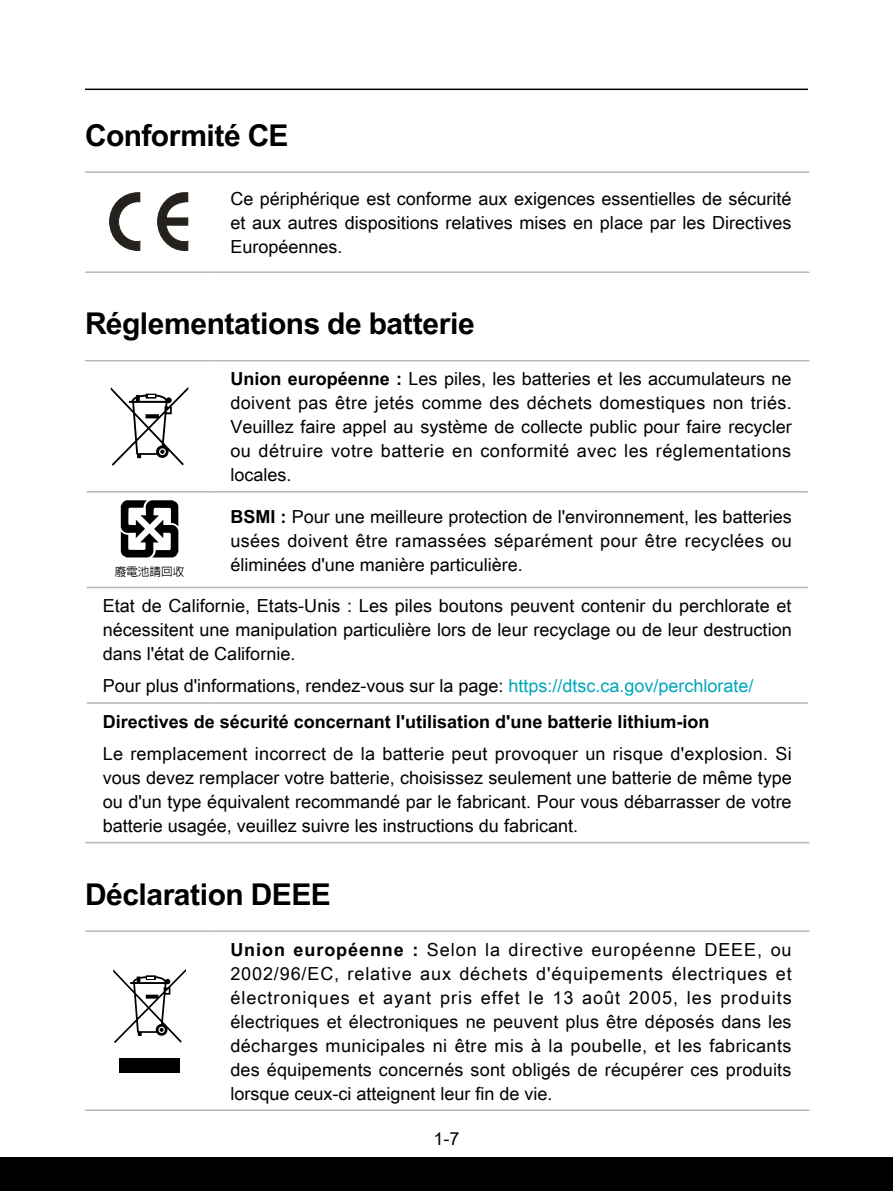
<style>
.page{position:relative;width:893px;height:1191px;background:#fff}
.page>*{position:absolute;margin:0;border:0;box-sizing:border-box;transform-origin:0 0}
.Title_1{font:700 30px "Arial Unicode MS";letter-spacing:-.015em;color:#000}
.Text_Left_-_8{font:18px/24px "Arial Unicode MS";color:#000;text-align:justify}
.Text_Left_-_8-2{font:700 18px "Arial Unicode MS";color:#000}
.t1{font:500 11.7px "Lin Gothic";color:#000}
.s1{font-weight:700}
.s2{color:#00a6ba}
</style>
<div class="page">
<hr style="left:85px;top:89px;width:723px;height:1px;background:#000">
<div style="left:0;top:1157px;width:893px;height:34px;background:#000"></div>
<hr style="left:85px;top:171px;width:128px;height:2px;background:#b5b6b6">
<hr style="left:213px;top:171px;width:596px;height:2px;background:#b5b6b6">
<hr style="left:85px;top:271px;width:128px;height:2px;background:#b5b6b6">
<hr style="left:213px;top:271px;width:596px;height:2px;background:#b5b6b6">
<svg style="left:157px;top:192px;width:32px;height:59px"></svg>
<svg style="left:109px;top:192px;width:32px;height:59px"></svg>
<hr style="left:85px;top:360px;width:128px;height:1px;background:#b5b6b6">
<hr style="left:213px;top:360px;width:596px;height:1px;background:#b5b6b6">
<hr style="left:87px;top:491px;width:126px;height:1px;background:#b5b6b6">
<hr style="left:213px;top:491px;width:595px;height:1px;background:#b5b6b6">
<hr style="left:87px;top:587px;width:126px;height:1px;background:#b5b6b6">
<hr style="left:213px;top:587px;width:595px;height:1px;background:#b5b6b6">
<hr style="left:87px;top:702px;width:126px;height:2px;background:#b5b6b6">
<hr style="left:213px;top:702px;width:595px;height:2px;background:#b5b6b6">
<hr style="left:85px;top:842px;width:128px;height:1px;background:#b5b6b6">
<hr style="left:213px;top:842px;width:596px;height:1px;background:#b5b6b6">
<svg style="left:111px;top:387px;width:77px;height:79px"></svg>
<svg style="left:121px;top:500px;width:57px;height:57px"></svg>
<hr style="left:85px;top:930px;width:128px;height:2px;background:#b5b6b6">
<hr style="left:213px;top:930px;width:596px;height:2px;background:#b5b6b6">
<hr style="left:85px;top:1109px;width:128px;height:2px;background:#b5b6b6">
<hr style="left:213px;top:1109px;width:596px;height:2px;background:#b5b6b6">
<svg style="left:113px;top:969px;width:73px;height:74px"></svg>
<div style="left:119px;top:1057px;width:61px;height:15px;background:#000"></div>
<p class="Title_1" style="left:85px;top:113px;width:205px">Conformité CE</p>
<p class="Text_Left_-_8" style="left:230px;top:186px;width:563px">Ce périphérique est conforme aux exigences essentielles de sécurité et aux autres dispositions relatives mises en place par les Directives Européennes.</p>
<p class="Title_1" style="left:85px;top:302px;width:391px">Réglementations de batterie</p>
<p class="Text_Left_-_8" style="left:230px;top:366px;width:563px"><span class="s1">Union européenne :</span> Les piles, les batteries et les accumulateurs ne doivent pas être jetés comme des déchets domestiques non triés.<br>Veuillez faire appel au système de collecte public pour faire recycler ou détruire votre batterie en conformité avec les réglementations locales.</p>
<p class="Text_Left_-_8" style="left:230px;top:504px;width:563px"><span class="s1">BSMI :</span> Pour une meilleure protection de l'environnement, les batteries usées doivent être ramassées séparément pour être recyclées ou éliminées d'une manière particulière.</p>
<p class="Text_Left_-_8" style="left:103px;top:593px;width:690px">Etat de Californie, Etats-Unis : Les piles boutons peuvent contenir du perchlorate et nécessitent une manipulation particulière lors de leur recyclage ou de leur destruction dans l'état de Californie.</p>
<p class="Text_Left_-_8" style="left:103px;top:674px;width:652px">Pour plus d'informations, rendez-vous sur la page: <span class="s2">https://dtsc.ca.gov/perchlorate/</span></p>
<p class="Text_Left_-_8-2" style="left:103px;top:708px;width:608px">Directives de sécurité concernant l'utilisation d'une batterie lithium-ion</p>
<p class="Text_Left_-_8" style="left:103px;top:741px;width:690px">Le remplacement incorrect de la batterie peut provoquer un risque d'explosion. Si vous devez remplacer votre batterie, choisissez seulement une batterie de même type ou d'un type équivalent recommandé par le fabricant. Pour vous débarrasser de votre batterie usagée, veuillez suivre les instructions du fabricant.</p>
<p class="t1" style="left:115px;top:565px;width:71px">廢電池請回收</p>
<p class="Title_1" style="left:85px;top:872px;width:247px">Déclaration DEEE</p>
<p class="Text_Left_-_8" style="left:230px;top:937px;width:563px"><span class="s1">Union européenne :</span> Selon la directive européenne DEEE, ou 2002/96/EC, relative aux déchets d'équipements électriques et électroniques et ayant pris effet le 13 août 2005, les produits électriques et électroniques ne peuvent plus être déposés dans les décharges municipales ni être mis à la poubelle, et les fabricants des équipements concernés sont obligés de récupérer ces produits lorsque ceux-ci atteignent leur fin de vie.</p>
<p class="Text_Left_-_8" style="left:433px;top:1126px;width:28px">1-7</p>
</div>
